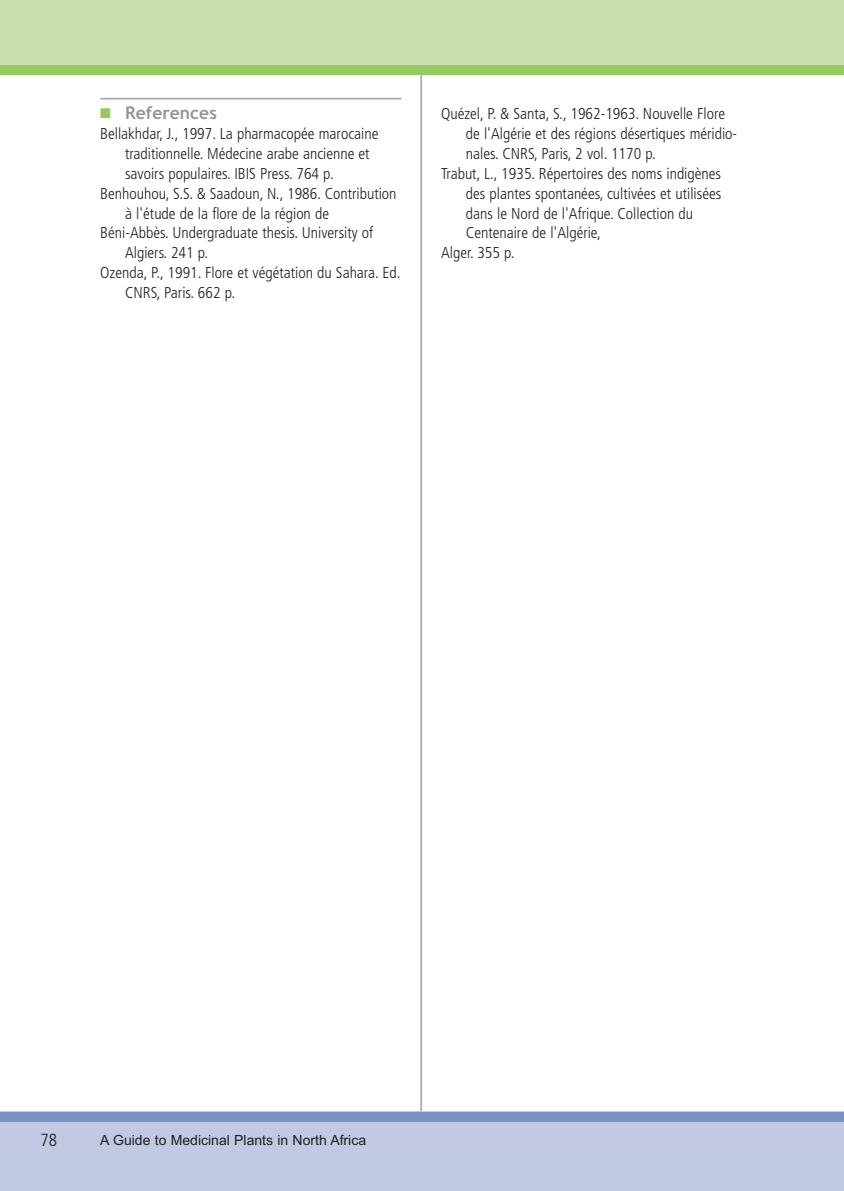
<style>
.page{position:relative;width:844px;height:1191px;background:#fff}
.page>*{position:absolute;margin:0;border:0;box-sizing:border-box;transform-origin:0 0}
.t1{font:700 17.5px "Trebuchet MS";color:#939598}
.t2{font:300 condensed 17.5px "Frutiger";color:#231f20}
.t3{font:300 condensed 15.75px "Frutiger";color:#231f20}
.t4{font:14px "Arial";color:#231f20}
.s1{color:#95ca63}
</style>
<div class="page">
<hr style="left:420px;top:75px;width:2px;height:1036px;background:#a7a9ac">
<div style="left:0;top:1111px;width:843px;height:80px;background:#c1c9e3"></div>
<div style="left:0;top:1111px;width:843px;height:10px;background:#7a91c3"></div>
<div style="left:0;top:0;width:843px;height:75px;background:#c8e1ad"></div>
<div style="left:0;top:65px;width:843px;height:10px;background:#95ca63"></div>
<hr style="left:100px;top:98px;width:301px;height:1px;background:#a7a9ac">
<p class="t1" style="left:100px;top:106px;width:118px"><span class="s1">■</span> References</p>
<p class="t3" style="left:100px;top:127px;width:279px">Bellakhdar, J., 1997. La pharmacopée marocaine</p>
<p class="t3" style="left:125px;top:147px;width:246px">traditionnelle. Médecine arabe ancienne et</p>
<p class="t3" style="left:125px;top:167px;width:210px">savoirs populaires. IBIS Press. 764 p.</p>
<p class="t3" style="left:100px;top:187px;width:298px">Benhouhou, S.S. &amp; Saadoun, N., 1986. Contribution</p>
<p class="t3" style="left:125px;top:207px;width:205px">à l'étude de la flore de la région de</p>
<p class="t3" style="left:100px;top:227px;width:274px">Béni-Abbès. Undergraduate thesis. University of</p>
<p class="t3" style="left:125px;top:246px;width:85px">Algiers. 241 p.</p>
<p class="t3" style="left:100px;top:266px;width:302px">Ozenda, P., 1991. Flore et végétation du Sahara. Ed.</p>
<p class="t3" style="left:125px;top:286px;width:112px">CNRS, Paris. 662 p.</p>
<p class="t3" style="left:441px;top:108px;width:285px">Quézel, P. &amp; Santa, S., 1962-1963. Nouvelle Flore</p>
<p class="t3" style="left:466px;top:127px;width:273px">de l'Algérie et des régions désertiques méridio-</p>
<p class="t3" style="left:466px;top:147px;width:191px">nales. CNRS, Paris, 2 vol. 1170 p.</p>
<p class="t3" style="left:441px;top:167px;width:281px">Trabut, L., 1935. Répertoires des noms indigènes</p>
<p class="t3" style="left:466px;top:187px;width:257px">des plantes spontanées, cultivées et utilisées</p>
<p class="t3" style="left:466px;top:207px;width:229px">dans le Nord de l'Afrique. Collection du</p>
<p class="t3" style="left:466px;top:227px;width:136px">Centenaire de l'Algérie,</p>
<p class="t3" style="left:441px;top:246px;width:75px">Alger. 355 p.</p>
<p class="t2" style="left:40px;top:1133px;width:18px">78</p>
<p class="t4" style="left:100px;top:1135px;width:267px">A Guide to Medicinal Plants in North Africa</p>
</div>
